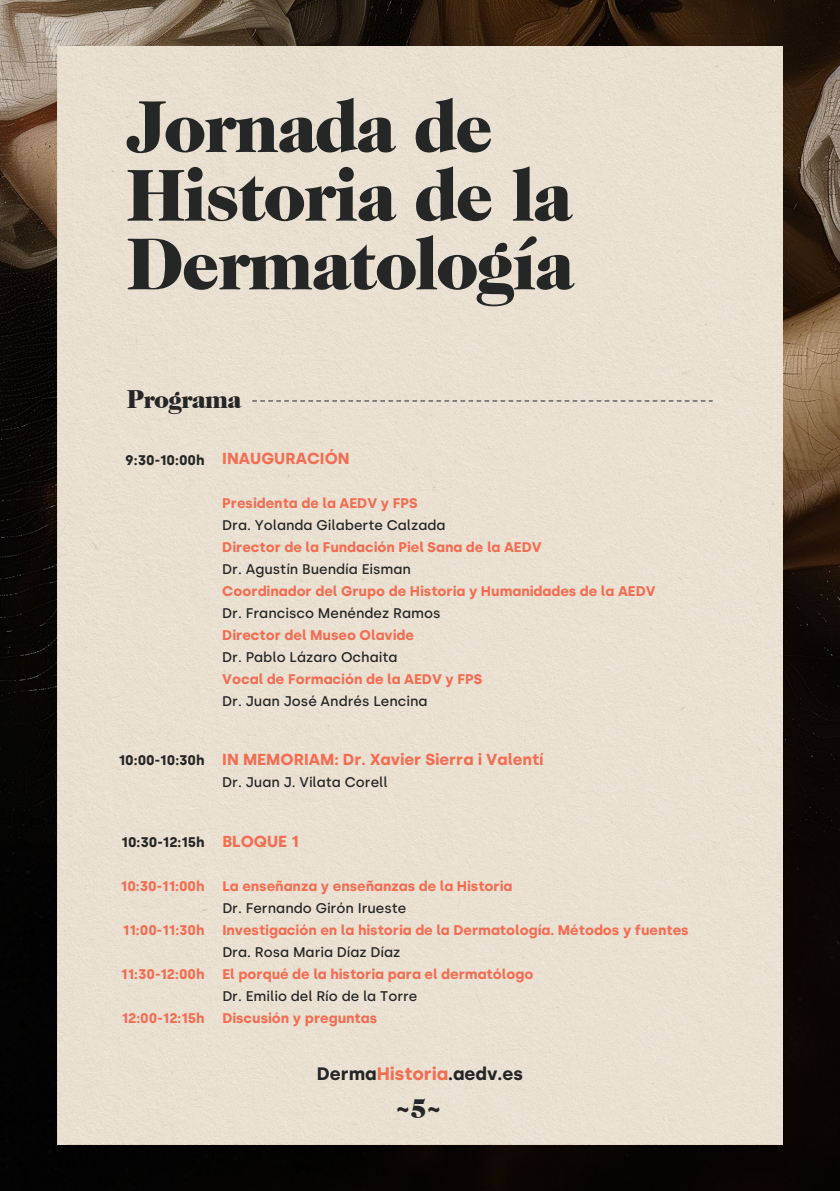
<style>
.page{position:relative;width:840px;height:1191px;background:#fff}
.page>*{position:absolute;margin:0;border:0;box-sizing:border-box;transform-origin:0 0}
.t1{font:900 73.6px/68.6px "Caslon Two Black S Si";letter-spacing:-.03em;color:#252626}
.t2{font:900 27.2px "Caslon Two Black S Si";color:#252626}
.t3{font:900 26px "Caslon Two Black S Si";letter-spacing:-.03em;color:#252626}
.t4{font:700 18px "Silka";color:#252626}
.t5{font:700 16px "Silka";color:#f36d52}
.t6{font:700 14px "Silka";color:#f36d52}
.t7{font:500 14px "Silka";color:#252626}
.t8{font:700 14px "Silka";color:#252626}
.s1{color:#f36d52}
</style>
<div class="page">
<img style="left:0;top:0;width:839px;height:1191px">
<div style="left:58px;top:47px;width:723px;height:1097px;background:#e9e0d2"></div>
<svg style="left:252px;top:400px;width:460px;height:1px"></svg>
<h1 class="t1" style="left:126px;top:92px;width:449px">Jornada de<br>Historia de la<br>Dermatología</h1>
<h3 class="t3" style="left:127px;top:383px;width:116px">Programa</h3>
<p class="t5" style="left:222px;top:449px;width:129px">INAUGURACIÓN</p>
<p class="t6" style="left:222px;top:495px;width:197px">Presidenta de la AEDV y FPS</p>
<p class="t7" style="left:222px;top:517px;width:225px">Dra. Yolanda Gilaberte Calzada</p>
<p class="t6" style="left:222px;top:539px;width:321px">Director de la Fundación Piel Sana de la AEDV</p>
<p class="t7" style="left:222px;top:561px;width:190px">Dr. Agustín Buendía Eisman</p>
<p class="t6" style="left:222px;top:583px;width:434px">Coordinador del Grupo de Historia y Humanidades de la AEDV</p>
<p class="t7" style="left:222px;top:605px;width:219px">Dr. Francisco Menéndez Ramos</p>
<p class="t6" style="left:222px;top:627px;width:193px">Director del Museo Olavide</p>
<p class="t7" style="left:222px;top:649px;width:177px">Dr. Pablo Lázaro Ochaita</p>
<p class="t6" style="left:222px;top:671px;width:261px">Vocal de Formación de la AEDV y FPS</p>
<p class="t7" style="left:222px;top:693px;width:207px">Dr. Juan José Andrés Lencina</p>
<p class="t8" style="left:125px;top:451px;width:81px">9:30-10:00h</p>
<p class="t8" style="left:119px;top:752px;width:87px">10:00-10:30h</p>
<p class="t5" style="left:222px;top:750px;width:322px">IN MEMORIAM: Dr. Xavier Sierra i Valentí</p>
<p class="t7" style="left:222px;top:773px;width:167px">Dr. Juan J. Vilata Corell</p>
<p class="t8" style="left:121px;top:834px;width:85px">10:30-12:15h</p>
<p class="t6" style="left:121px;top:878px;width:85px">10:30-11:00h</p>
<p class="t6" style="left:123px;top:922px;width:83px">11:00-11:30h</p>
<p class="t6" style="left:121px;top:966px;width:85px">11:30-12:00h</p>
<p class="t6" style="left:122px;top:1010px;width:84px">12:00-12:15h</p>
<p class="t5" style="left:222px;top:832px;width:78px">BLOQUE 1</p>
<p class="t6" style="left:222px;top:877px;width:291px">La enseñanza y enseñanzas de la Historia</p>
<p class="t7" style="left:222px;top:899px;width:185px">Dr. Fernando Girón Irueste</p>
<p class="t6" style="left:222px;top:921px;width:467px">Investigación en la historia de la Dermatología. Métodos y fuentes</p>
<p class="t7" style="left:222px;top:943px;width:180px">Dra. Rosa Maria Díaz Díaz</p>
<p class="t6" style="left:222px;top:965px;width:312px">El porqué de la historia para el dermatólogo</p>
<p class="t7" style="left:222px;top:987px;width:196px">Dr. Emilio del Río de la Torre</p>
<p class="t6" style="left:222px;top:1009px;width:156px">Discusión y preguntas</p>
<p class="t4" style="left:317px;top:1063px;width:207px">Derma<span class="s1">Historia</span>.aedv.es</p>
<h2 class="t2" style="left:394px;top:1090px;width:49px">~5~</h2>
</div>
